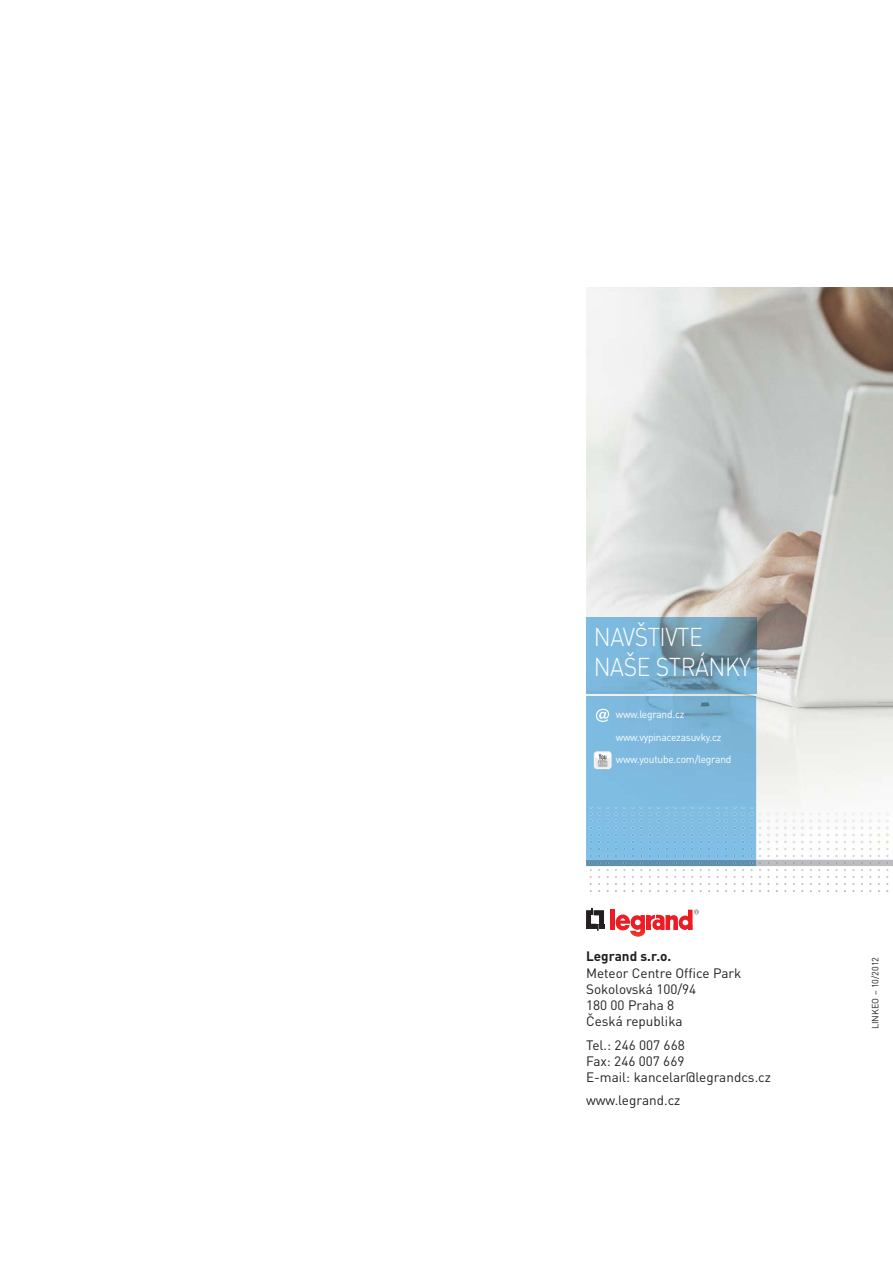
<style>
.page{position:relative;width:893px;height:1263px;background:#fff}
.page>*{position:absolute;margin:0;border:0;box-sizing:border-box;transform-origin:0 0}
.t1{font:300 25.5px/30px "DIN Pro";letter-spacing:-.02em;color:#fff;scale:.9 1}
.t2{font:13.5px/16.2px "DIN Pro";color:#231f20}
.t3{font:700 13.5px "DIN Pro";color:#231f20}
.t4{font:10.5px/22.5px "DIN Pro";letter-spacing:-.02em;color:#fff}
.t5{font:9px "DIN Pro";color:#231f20}
</style>
<div class="page">
<img style="left:586px;top:287px;width:307px;height:421px">
<img style="left:756px;top:708px;width:137px;height:99px">
<img style="left:586px;top:696px;width:170px;height:111px">
<svg style="left:586px;top:807px;width:307px;height:85px"></svg>
<img style="left:586px;top:618px;width:170px;height:76px">
<div style="left:594px;top:751px;width:18px;height:18px;background:#e0e1e2;border-radius:3px"></div>
<div style="left:594px;top:752px;width:17px;height:17px;background:#fff;border-radius:3px"></div>
<div style="left:595px;top:752px;width:15px;height:16px;background:#ededee;border-radius:3px"></div>
<svg style="left:595px;top:752px;width:15px;height:15px"></svg>
<svg style="left:596px;top:709px;width:13px;height:13px"></svg>
<svg style="left:586px;top:908px;width:18px;height:22px"></svg>
<svg style="left:610px;top:910px;width:89px;height:21px"></svg>
<img style="left:679px;top:925px;width:14px;height:5px">
<img style="left:630px;top:925px;width:15px;height:11px">
<img style="left:616px;top:925px;width:14px;height:5px">
<h1 class="t1" style="left:594px;top:625px;width:176px">NAVŠTIVTE<br>NAŠE STRÁNKY</h1>
<p class="t4" style="left:616px;top:704px;width:117px">www.legrand.cz www.vypinacezasuvky.cz www.youtube.com/legrand</p>
<p class="t3" style="left:586px;top:952px;width:87px">Legrand s.r.o.</p>
<p class="t2" style="left:586px;top:966px;width:157px">Meteor Centre Office Park<br>Sokolovská 100/94<br>180 00 Praha 8<br>Česká republika</p>
<p class="t2" style="left:586px;top:1038px;width:187px">Tel.: 246 007 668<br>Fax: 246 007 669<br>E-mail: kancelar@legrandcs.cz</p>
<p class="t2" style="left:586px;top:1094px;width:96px">www.legrand.cz</p>
<p class="t5" style="left:872px;top:1029px;width:74px;rotate:-90deg">LINKEO – 10/2012</p>
</div>
